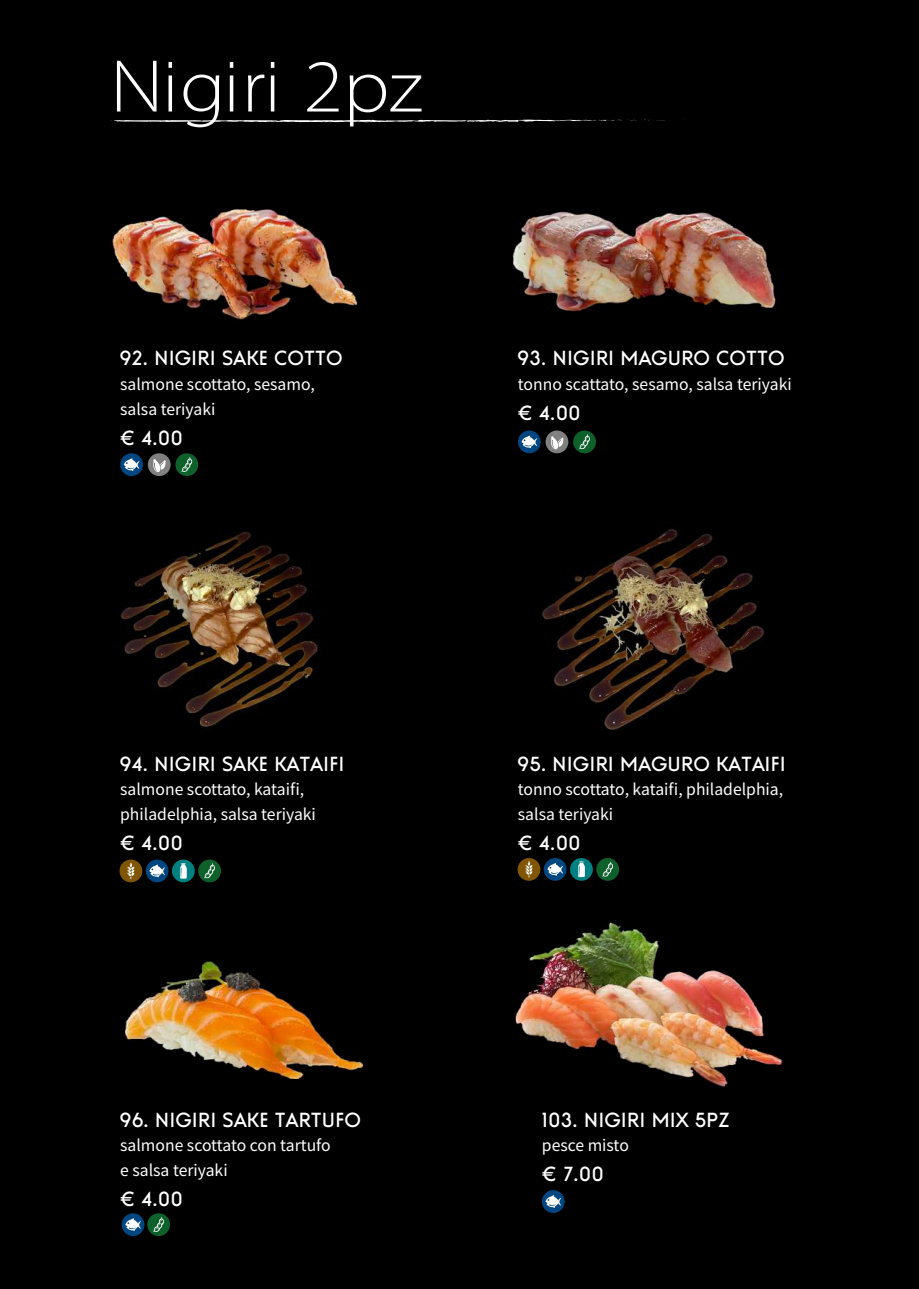
<style>
.page{position:relative;width:919px;height:1289px;background:#fff}
.page>*{position:absolute;margin:0;border:0;box-sizing:border-box;transform-origin:0 0}
.t1{font:75px "ZHSRXT GBK1 0";color:#fff}
.t2{font:21px "Universal Doomsday";color:#fff}
.t3{font:15.75px/24.8px "Source Han Sans CN";color:#fff}
</style>
<div class="page">
<div style="left:0;top:0;width:918px;height:1288px;background:#000"></div>
<img style="left:120px;top:532px;width:198px;height:195px">
<img style="left:542px;top:528px;width:222px;height:202px">
<img style="left:514px;top:922px;width:269px;height:166px">
<img style="left:512px;top:211px;width:264px;height:101px">
<img style="left:112px;top:209px;width:246px;height:111px">
<img style="left:126px;top:962px;width:236px;height:116px">
<svg style="left:110px;top:119px;width:555px;height:4px"></svg>
<div style="left:148px;top:453px;width:22px;height:23px;background:#808080;border-radius:50%"></div>
<svg style="left:153px;top:459px;width:13px;height:13px"></svg>
<div style="left:120px;top:453px;width:23px;height:23px;background:#004680;border-radius:50%"></div>
<svg style="left:124px;top:458px;width:16px;height:13px"></svg>
<div style="left:175px;top:453px;width:23px;height:23px;background:#0f612c;border-radius:50%"></div>
<svg style="left:181px;top:457px;width:11px;height:15px"></svg>
<div style="left:545px;top:430px;width:23px;height:23px;background:#808080;border-radius:50%"></div>
<svg style="left:551px;top:436px;width:12px;height:14px"></svg>
<div style="left:518px;top:430px;width:22px;height:23px;background:#004680;border-radius:50%"></div>
<svg style="left:521px;top:435px;width:16px;height:13px"></svg>
<div style="left:573px;top:430px;width:23px;height:23px;background:#0f612c;border-radius:50%"></div>
<svg style="left:579px;top:434px;width:11px;height:15px"></svg>
<div style="left:146px;top:859px;width:22px;height:23px;background:#004680;border-radius:50%"></div>
<svg style="left:149px;top:864px;width:16px;height:13px"></svg>
<div style="left:119px;top:859px;width:23px;height:23px;background:#805504;border-radius:50%"></div>
<svg style="left:127px;top:862px;width:8px;height:17px"></svg>
<div style="left:172px;top:859px;width:23px;height:23px;background:#008080;border-radius:50%"></div>
<svg style="left:180px;top:863px;width:7px;height:15px"></svg>
<div style="left:198px;top:859px;width:23px;height:23px;background:#0f612c;border-radius:50%"></div>
<svg style="left:204px;top:863px;width:11px;height:15px"></svg>
<div style="left:544px;top:858px;width:22px;height:22px;background:#004680;border-radius:50%"></div>
<svg style="left:547px;top:863px;width:16px;height:13px"></svg>
<div style="left:517px;top:858px;width:23px;height:22px;background:#805504;border-radius:50%"></div>
<svg style="left:525px;top:861px;width:7px;height:16px"></svg>
<div style="left:570px;top:858px;width:22px;height:22px;background:#008080;border-radius:50%"></div>
<svg style="left:578px;top:861px;width:7px;height:16px"></svg>
<div style="left:596px;top:858px;width:23px;height:22px;background:#0f612c;border-radius:50%"></div>
<svg style="left:602px;top:861px;width:11px;height:15px"></svg>
<div style="left:122px;top:1213px;width:22px;height:22px;background:#004680;border-radius:50%"></div>
<svg style="left:125px;top:1218px;width:16px;height:13px"></svg>
<div style="left:147px;top:1213px;width:23px;height:22px;background:#0f612c;border-radius:50%"></div>
<svg style="left:153px;top:1217px;width:11px;height:14px"></svg>
<div style="left:542px;top:1190px;width:22px;height:22px;background:#004680;border-radius:50%"></div>
<svg style="left:545px;top:1195px;width:16px;height:12px"></svg>
<h1 class="t1" style="left:110px;top:45px;width:313px">Nigiri 2pz</h1>
<h2 class="t2" style="left:120px;top:346px;width:224px">92. NIGIRI SAKE COTTO</h2>
<p class="t3" style="left:120px;top:372px;width:196px">salmone scottato, sesamo, salsa teriyaki</p>
<h2 class="t2" style="left:120px;top:426px;width:64px">€ 4.00</h2>
<h2 class="t2" style="left:518px;top:346px;width:268px">93. NIGIRI MAGURO COTTO</h2>
<p class="t3" style="left:518px;top:372px;width:275px">tonno scattato, sesamo, salsa teriyaki</p>
<h2 class="t2" style="left:518px;top:401px;width:64px">€ 4.00</h2>
<h2 class="t2" style="left:120px;top:751px;width:226px">94. NIGIRI SAKE KATAIFI</h2>
<p class="t3" style="left:120px;top:777px;width:197px">salmone scottato, kataifi, philadelphia, salsa teriyaki</p>
<h2 class="t2" style="left:120px;top:831px;width:64px">€ 4.00</h2>
<h2 class="t2" style="left:120px;top:1107px;width:242px">96. NIGIRI SAKE TARTUFO</h2>
<p class="t3" style="left:120px;top:1133px;width:212px">salmone scottato con tartufo e salsa teriyaki</p>
<h2 class="t2" style="left:120px;top:1186px;width:64px">€ 4.00</h2>
<h2 class="t2" style="left:518px;top:751px;width:269px">95. NIGIRI MAGURO KATAIFI</h2>
<p class="t3" style="left:518px;top:777px;width:267px">tonno scottato, kataifi, philadelphia, salsa teriyaki</p>
<h2 class="t2" style="left:518px;top:831px;width:64px">€ 4.00</h2>
<h2 class="t2" style="left:542px;top:1107px;width:189px">103. NIGIRI MIX 5PZ</h2>
<p class="t3" style="left:542px;top:1133px;width:88px">pesce misto</p>
<h2 class="t2" style="left:542px;top:1162px;width:63px">€ 7.00</h2>
</div>
